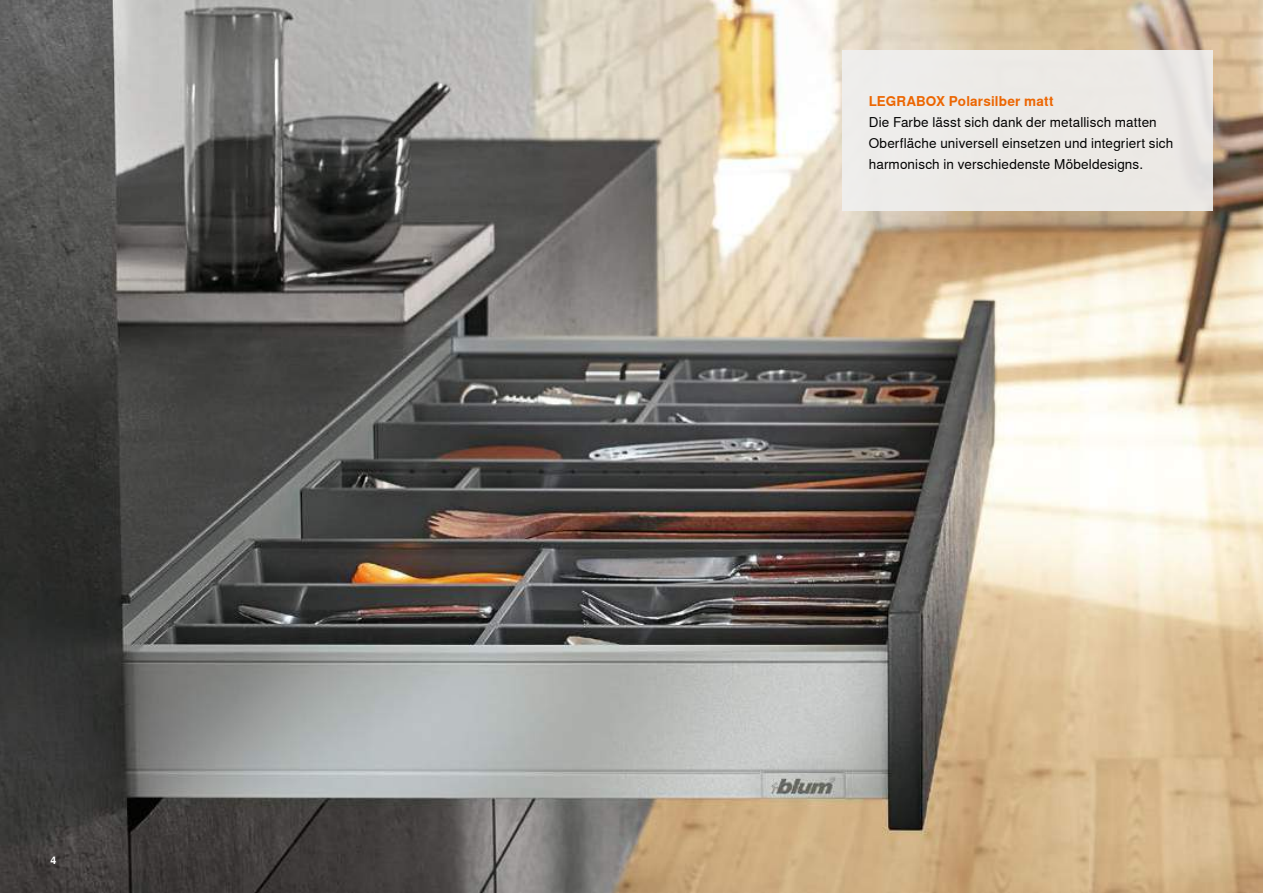
<style>
.page{position:relative;width:1263px;height:893px;background:#fff}
.page>*{position:absolute;margin:0;border:0;box-sizing:border-box;transform-origin:0 0}
.t1{font:13.5px/21px "Nimbus Sans Global";letter-spacing:.01em;color:#000}
.t2{font:700 13.5px "Nimbus Sans Global";letter-spacing:.01em;color:#ec6602}
.t3{font:700 10.5px "Nimbus Sans Global";color:#fff}
</style>
<div class="page">
<img style="left:0;top:0;width:1263px;height:893px">
<div style="left:842px;top:51px;width:370px;height:160px;background:#eceae6"></div>
<p class="t3" style="left:51px;top:854px;width:7px">4</p>
<p class="t2" style="left:869px;top:93px;width:186px">LEGRABOX Polarsilber matt</p>
<p class="t1" style="left:869px;top:112px;width:306px">Die Farbe lässt sich dank der metallisch matten<br>Oberfläche universell einsetzen und integriert sich harmonisch in verschiedenste Möbeldesigns.</p>
</div>
